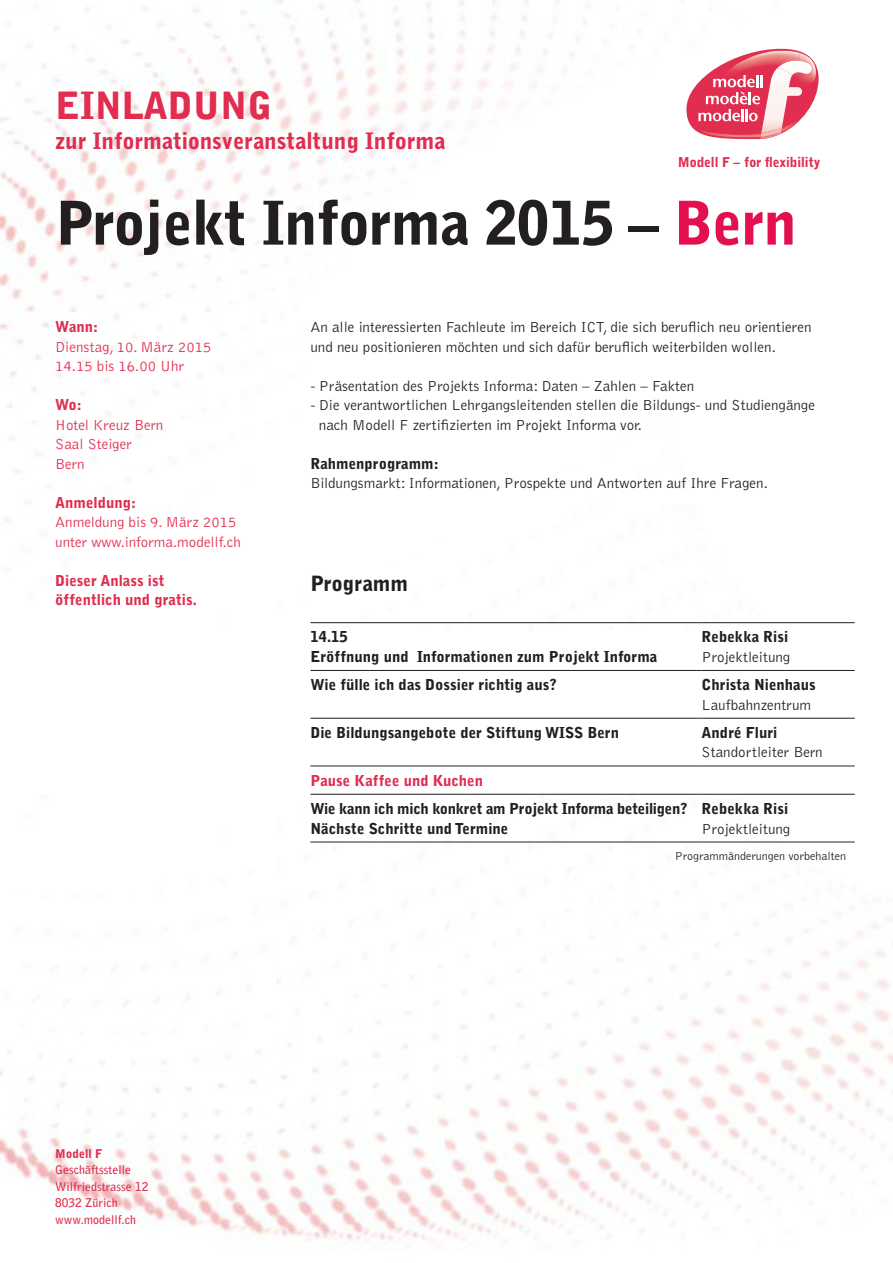
<style>
.page{position:relative;width:893px;height:1263px;background:#fff}
.page>*{position:absolute;margin:0;border:0;box-sizing:border-box;transform-origin:0 0}
.t1{font:900 60px "Bell Gothic BT";letter-spacing:-.02em;color:#231f20}
.t2{font:900 37.5px "Bell Gothic BT";color:#e02d50}
.t3{font:900 22.5px "Bell Gothic BT";color:#e02d50}
.t4{font:900 21px "Bell Gothic BT";color:#231f20}
.t5{font:300 15px/19.5px "Bell Gothic";color:#231f20}
.t6{font:900 15px/19.5px "Bell Gothic";color:#231f20}
.t7{font:300 15px/19.5px "Bell Gothic";color:#e02d50}
.t8{font:900 15px/19.5px "Bell Gothic";color:#e02d50}
.t9{font:900 15px/19.5px "Bell Gothic";letter-spacing:-.02em;color:#231f20}
.t10{font:900 13.5px "Bell Gothic BT";color:#e02d50}
.t11{font:700 12px/16.5px "Bell Gothic";color:#e02d50}
.t12{font:300 12px "Bell Gothic";color:#231f20}
.t13{font:900 12px "Bell Gothic";color:#e02d50}
.s1{color:#e2104f}
</style>
<div class="page">
<img style="left:0;top:0;width:855px;height:624px">
<img style="left:0;top:841px;width:893px;height:401px">
<svg style="left:686px;top:49px;width:133px;height:90px"></svg>
<hr style="left:310px;top:622px;width:392px;height:1px;background:#231f20">
<hr style="left:702px;top:622px;width:153px;height:1px;background:#231f20">
<hr style="left:310px;top:670px;width:392px;height:1px;background:#231f20">
<hr style="left:702px;top:670px;width:153px;height:1px;background:#231f20">
<hr style="left:310px;top:718px;width:392px;height:1px;background:#231f20">
<hr style="left:702px;top:718px;width:153px;height:1px;background:#231f20">
<hr style="left:310px;top:766px;width:392px;height:1px;background:#231f20">
<hr style="left:702px;top:766px;width:153px;height:1px;background:#231f20">
<hr style="left:310px;top:794px;width:392px;height:1px;background:#231f20">
<hr style="left:702px;top:794px;width:153px;height:1px;background:#231f20">
<hr style="left:310px;top:842px;width:392px;height:1px;background:#231f20">
<hr style="left:702px;top:842px;width:153px;height:1px;background:#231f20">
<h2 class="t2" style="left:55px;top:82px;width:218px">Einladung</h2>
<h3 class="t3" style="left:55px;top:126px;width:392px">zur Informationsveranstaltung Informa</h3>
<p class="t10" style="left:678px;top:154px;width:144px">Modell F – for flexibility</p>
<h1 class="t1" style="left:55px;top:185px;width:743px">Projekt Informa 2015 – <span class="s1">Bern</span></h1>
<p class="t8" style="left:55px;top:317px;width:45px">Wann:</p>
<p class="t7" style="left:55px;top:337px;width:158px">Dienstag, 10. März 2015<br>14.15 bis 16.00 Uhr</p>
<p class="t8" style="left:55px;top:395px;width:28px">Wo:</p>
<p class="t7" style="left:55px;top:415px;width:110px">Hotel Kreuz Bern<br>Saal Steiger<br>Bern</p>
<p class="t8" style="left:55px;top:493px;width:82px">Anmeldung:</p>
<p class="t7" style="left:55px;top:513px;width:187px">Anmeldung bis 9. März 2015 unter www.informa.modellf.ch</p>
<p class="t8" style="left:55px;top:571px;width:143px">Dieser Anlass ist öffentlich und gratis.</p>
<h3 class="t4" style="left:310px;top:570px;width:99px">Programm</h3>
<p class="t6" style="left:310px;top:627px;width:349px">14.15<br>Eröffnung und Informationen zum Projekt Informa</p>
<p class="t6" style="left:702px;top:627px;width:88px">Rebekka Risi</p>
<p class="t5" style="left:310px;top:318px;width:503px">An alle interessierten Fachleute im Bereich ICT, die sich beruflich neu orientieren und neu positionieren möchten und sich dafür beruflich weiterbilden wollen.</p>
<p class="t5" style="left:310px;top:376px;width:385px">- Präsentation des Projekts Informa: Daten – Zahlen – Fakten</p>
<p class="t5" style="left:319px;top:396px;width:498px;text-indent:-9px">- Die verantwortlichen Lehrgangsleitenden stellen die Bildungs- und Studiengänge nach Modell F zertifizierten im Projekt Informa vor.</p>
<p class="t6" style="left:310px;top:454px;width:130px">Rahmenprogramm:</p>
<p class="t5" style="left:310px;top:474px;width:459px">Bildungsmarkt: Informationen, Prospekte und Antworten auf Ihre Fragen.</p>
<p class="t5" style="left:702px;top:648px;width:90px">Projektleitung</p>
<p class="t13" style="left:55px;top:1146px;width:49px">Modell F</p>
<p class="t11" style="left:55px;top:1162px;width:95px">Geschäftsstelle<br>Wilfriedstrasse 12<br>8032 Zürich www.modellf.ch</p>
<p class="t6" style="left:310px;top:675px;width:248px">Wie fülle ich das Dossier richtig aus?</p>
<p class="t6" style="left:702px;top:675px;width:116px">Christa Nienhaus</p>
<p class="t5" style="left:702px;top:695px;width:111px">Laufbahnzentrum</p>
<p class="t6" style="left:310px;top:723px;width:310px">Die Bildungsangebote der Stiftung WISS Bern</p>
<p class="t6" style="left:702px;top:723px;width:77px">André Fluri</p>
<p class="t5" style="left:702px;top:743px;width:123px">Standortleiter Bern</p>
<p class="t8" style="left:310px;top:771px;width:174px">Pause Kaffee und Kuchen</p>
<p class="t9" style="left:310px;top:799px;width:379px">Wie kann ich mich konkret am Projekt Informa beteiligen?<br>Nächste Schritte und Termine</p>
<p class="t6" style="left:702px;top:799px;width:88px">Rebekka Risi</p>
<p class="t5" style="left:702px;top:819px;width:90px">Projektleitung</p>
<p class="t12" style="left:675px;top:849px;width:173px">Programmänderungen vorbehalten</p>
</div>
